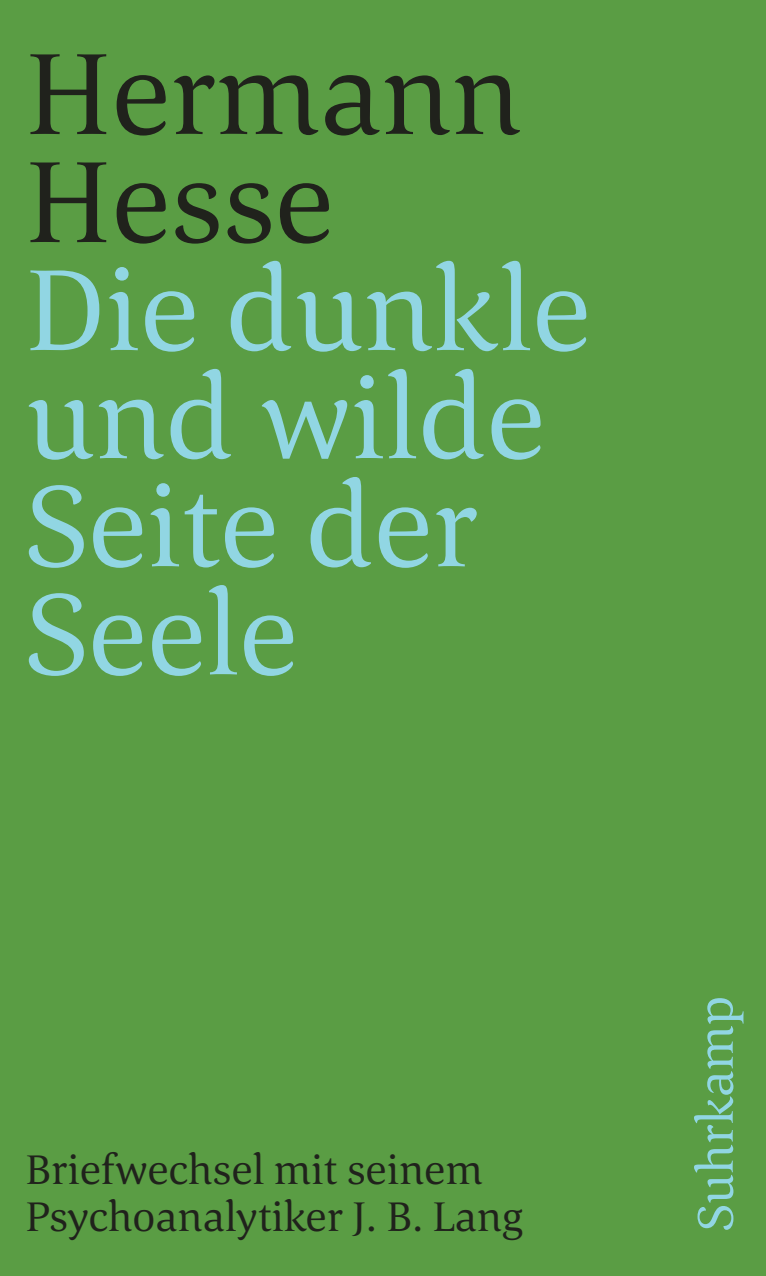
<style>
.page{position:relative;width:766px;height:1276px;background:#fff}
.page>*{position:absolute;margin:0;border:0;box-sizing:border-box;transform-origin:0 0}
.t1{font:119.25px/108px "Corda";color:#91d6e3}
.t2{font:119.25px/108px "Corda";color:#20221c}
.t3{font:51.75px "Corda";color:#91d6e3}
.t4{font:42.75px/47.2px "Corda";color:#20221c}
</style>
<div class="page">
<div style="left:0;top:0;width:765px;height:1276px;background:#5a9d44"></div>
<h1 class="t2" style="left:25px;top:53px;width:497px">Hermann<br>Hesse</h1>
<h1 class="t1" style="left:25px;top:269px;width:567px">Die dunkle und wilde<br>Seite der<br>Seele</h1>
<p class="t4" style="left:25px;top:1150px;width:499px">Briefwechsel mit seinem<br>Psychoanalytiker J. B. Lang</p>
<p class="t3" style="left:698px;top:1231px;width:237px;rotate:-90deg">Suhrkamp</p>
</div>
